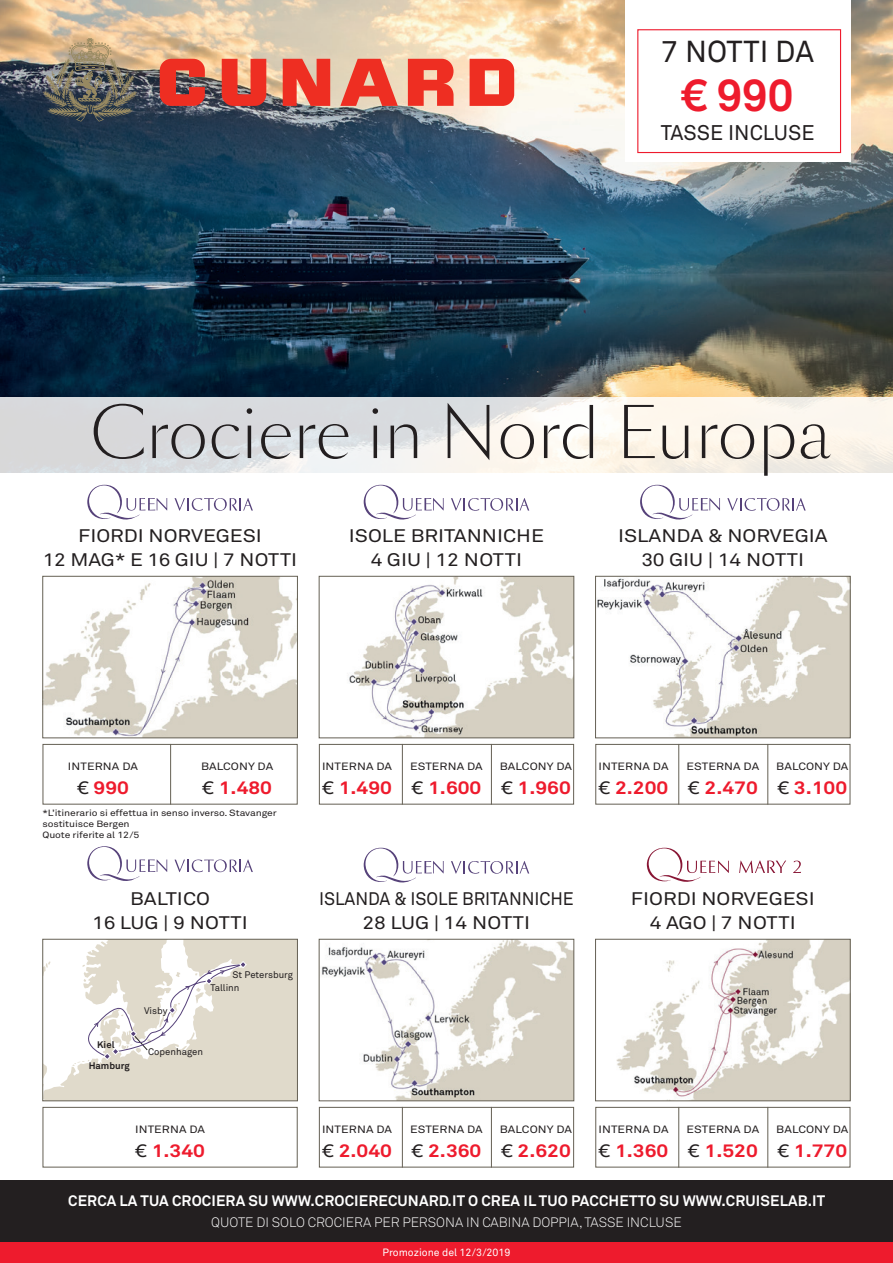
<style>
.page{position:relative;width:893px;height:1263px;background:#fff}
.page>*{position:absolute;margin:0;border:0;box-sizing:border-box;transform-origin:0 0}
.t1{font:300 67.5px "Sang Bleu Sans";color:#231f20}
.t2{font:700 45px "Akkurat Std";color:#ee1b2d}
.t3{font:30px "Akkurat Std";color:#231f20}
.t4{font:21px "Akkurat Std";color:#231f20}
.t5{font:18px/24px "Akkurat Std";color:#231f20;text-align:center;scale:1.15 1}
.t6{font:700 18px "Akkurat Std";color:#ee1b2d;scale:1.15 1}
.t7{font:18px/24px "Akkurat Std";color:#231f20;text-align:center}
.t8{font:700 15px "Akkurat Std";letter-spacing:.01em;color:#fff}
.t9{font:300 13.5px "Akkurat Std";color:#fff}
.t10{font:10.5px "Akkurat Std";letter-spacing:.01em;color:#231f20;scale:1.15 1}
.t11{font:10.5px "Akkurat Std";color:#fff}
.t12{font:9.45px "Akkurat Std";color:#231f20}
.t13{font:700 9.45px "Akkurat Std";color:#231f20}
.t14{font:9px/10.8px "Akkurat Std";letter-spacing:-.01em;color:#231f20;scale:1.15 1}
.s1{font-weight:400;color:#231f20}
</style>
<div class="page">
<div style="left:0;top:1181px;width:893px;height:82px;background:#231f20"></div>
<div style="left:0;top:1243px;width:893px;height:20px;background:#ee1b2d"></div>
<img style="left:0;top:0;width:893px;height:397px">
<svg style="left:0;top:397px;width:893px;height:75px"></svg>
<img style="left:45px;top:578px;width:251px;height:158px">
<div style="left:43px;top:576px;width:255px;height:162px;border:1px solid #656054"></div>
<div style="left:43px;top:744px;width:255px;height:60px;border:1px solid #656054"></div>
<hr style="left:170px;top:744px;width:1px;height:60px;background:#656054">
<svg style="left:87px;top:485px;width:80px;height:35px"></svg>
<svg style="left:175px;top:498px;width:78px;height:13px"></svg>
<img style="left:43px;top:38px;width:95px;height:84px">
<svg style="left:160px;top:59px;width:45px;height:47px;background:#cb4037"></svg>
<svg style="left:222px;top:59px;width:44px;height:47px;background:#e44e3e"></svg>
<svg style="left:283px;top:59px;width:47px;height:47px;background:#eb4b3d"></svg>
<svg style="left:340px;top:59px;width:58px;height:47px;background:#eb7462"></svg>
<svg style="left:408px;top:59px;width:46px;height:47px;background:#ef5242"></svg>
<svg style="left:470px;top:59px;width:44px;height:47px;background:#f05345"></svg>
<div style="left:625px;top:0;width:225px;height:162px;background:#fff"></div>
<div style="left:637px;top:29px;width:204px;height:124px;border:1px solid #ee1b2d"></div>
<img style="left:349px;top:578px;width:223px;height:158px">
<div style="left:319px;top:576px;width:255px;height:162px;border:1px solid #656054"></div>
<div style="left:319px;top:744px;width:255px;height:60px;border:1px solid #656054"></div>
<hr style="left:402px;top:744px;width:1px;height:60px;background:#656054">
<hr style="left:491px;top:744px;width:1px;height:60px;background:#656054">
<svg style="left:364px;top:485px;width:80px;height:35px"></svg>
<svg style="left:451px;top:498px;width:78px;height:13px"></svg>
<img style="left:597px;top:578px;width:251px;height:158px">
<div style="left:595px;top:576px;width:255px;height:162px;border:1px solid #656054"></div>
<div style="left:595px;top:744px;width:255px;height:60px;border:1px solid #656054"></div>
<hr style="left:678px;top:744px;width:1px;height:60px;background:#656054">
<hr style="left:767px;top:744px;width:1px;height:60px;background:#656054">
<svg style="left:640px;top:485px;width:80px;height:35px"></svg>
<svg style="left:727px;top:498px;width:79px;height:13px"></svg>
<svg style="left:45px;top:941px;width:251px;height:158px"></svg>
<div style="left:43px;top:939px;width:255px;height:162px;border:1px solid #656054"></div>
<div style="left:43px;top:1107px;width:255px;height:60px;border:1px solid #656054"></div>
<img style="left:321px;top:941px;width:251px;height:158px">
<div style="left:319px;top:939px;width:255px;height:162px;border:1px solid #656054"></div>
<div style="left:319px;top:1107px;width:255px;height:60px;border:1px solid #656054"></div>
<hr style="left:402px;top:1107px;width:1px;height:60px;background:#656054">
<hr style="left:491px;top:1107px;width:1px;height:60px;background:#656054">
<img style="left:616px;top:941px;width:232px;height:158px">
<div style="left:595px;top:939px;width:255px;height:162px;border:1px solid #656054"></div>
<div style="left:595px;top:1107px;width:255px;height:60px;border:1px solid #656054"></div>
<hr style="left:678px;top:1107px;width:1px;height:60px;background:#656054">
<hr style="left:767px;top:1107px;width:1px;height:60px;background:#656054">
<svg style="left:739px;top:860px;width:47px;height:13px"></svg>
<svg style="left:793px;top:860px;width:8px;height:13px"></svg>
<svg style="left:647px;top:848px;width:82px;height:34px"></svg>
<svg style="left:364px;top:848px;width:80px;height:35px"></svg>
<svg style="left:451px;top:861px;width:78px;height:13px"></svg>
<svg style="left:87px;top:846px;width:80px;height:35px"></svg>
<svg style="left:175px;top:859px;width:78px;height:13px"></svg>
<h3 class="t3" style="left:661px;top:34px;width:154px">7 NOTTI DA</h3>
<h2 class="t2" style="left:682px;top:68px;width:114px">€ 990</h2>
<p class="t4" style="left:661px;top:120px;width:155px">TASSE INCLUSE</p>
<h1 class="t1" style="left:91px;top:391px;width:742px">Crociere in Nord Europa</h1>
<p class="t5" style="left:43px;top:524px;width:223px">FIORDI NORVEGESI<br>12 MAG* E 16 GIU | 7 NOTTI</p>
<p class="t5" style="left:349px;top:524px;width:171px">ISOLE BRITANNICHE<br>4 GIU | 12 NOTTI</p>
<p class="t5" style="left:618px;top:524px;width:184px">ISLANDA &amp; NORVEGIA<br>30 GIU | 14 NOTTI</p>
<p class="t10" style="left:68px;top:761px;width:62px">INTERNA DA</p>
<p class="t6" style="left:77px;top:777px;width:47px"><span class="s1">€</span> 990</p>
<p class="t10" style="left:201px;top:761px;width:64px">BALCONY DA</p>
<p class="t6" style="left:202px;top:777px;width:62px"><span class="s1">€</span> 1.480</p>
<p class="t14" style="left:43px;top:807px;width:205px">*L’itinerario si effettua in senso inverso. Stavanger sostituisce Bergen<br>Quote riferite al 12/5</p>
<p class="t5" style="left:92px;top:887px;width:137px">BALTICO<br>16 LUG | 9 NOTTI</p>
<p class="t12" style="left:233px;top:969px;width:62px">St Petersburg</p>
<p class="t13" style="left:97px;top:1038px;width:19px">Kiel</p>
<p class="t13" style="left:89px;top:1060px;width:43px">Hamburg</p>
<p class="t12" style="left:144px;top:1005px;width:25px">Visby</p>
<p class="t12" style="left:210px;top:982px;width:31px">Tallinn</p>
<p class="t12" style="left:148px;top:1046px;width:56px">Copenhagen</p>
<p class="t10" style="left:135px;top:1124px;width:62px">INTERNA DA</p>
<p class="t6" style="left:135px;top:1140px;width:62px"><span class="s1">€</span> 1.340</p>
<p class="t10" style="left:322px;top:761px;width:62px">INTERNA DA</p>
<p class="t6" style="left:322px;top:777px;width:62px"><span class="s1">€</span> 1.490</p>
<p class="t10" style="left:410px;top:761px;width:65px">ESTERNA DA</p>
<p class="t6" style="left:412px;top:777px;width:62px"><span class="s1">€</span> 1.600</p>
<p class="t10" style="left:500px;top:761px;width:64px">BALCONY DA</p>
<p class="t6" style="left:501px;top:777px;width:62px"><span class="s1">€</span> 1.960</p>
<p class="t10" style="left:598px;top:761px;width:62px">INTERNA DA</p>
<p class="t6" style="left:598px;top:777px;width:62px"><span class="s1">€</span> 2.200</p>
<p class="t10" style="left:687px;top:761px;width:65px">ESTERNA DA</p>
<p class="t6" style="left:688px;top:777px;width:62px"><span class="s1">€</span> 2.470</p>
<p class="t10" style="left:776px;top:761px;width:64px">BALCONY DA</p>
<p class="t6" style="left:777px;top:777px;width:62px"><span class="s1">€</span> 3.100</p>
<p class="t7" style="left:319px;top:887px;width:256px">ISLANDA &amp; ISOLE BRITANNICHE<br>28 LUG | 14 NOTTI</p>
<p class="t5" style="left:631px;top:887px;width:161px">FIORDI NORVEGESI<br>4 AGO | 7 NOTTI</p>
<p class="t10" style="left:322px;top:1124px;width:62px">INTERNA DA</p>
<p class="t6" style="left:322px;top:1140px;width:62px"><span class="s1">€</span> 2.040</p>
<p class="t10" style="left:410px;top:1124px;width:65px">ESTERNA DA</p>
<p class="t6" style="left:412px;top:1140px;width:62px"><span class="s1">€</span> 2.360</p>
<p class="t10" style="left:500px;top:1124px;width:64px">BALCONY DA</p>
<p class="t6" style="left:501px;top:1140px;width:62px"><span class="s1">€</span> 2.620</p>
<p class="t10" style="left:598px;top:1124px;width:62px">INTERNA DA</p>
<p class="t6" style="left:598px;top:1140px;width:62px"><span class="s1">€</span> 1.360</p>
<p class="t10" style="left:687px;top:1124px;width:65px">ESTERNA DA</p>
<p class="t6" style="left:688px;top:1140px;width:62px"><span class="s1">€</span> 1.520</p>
<p class="t10" style="left:776px;top:1124px;width:64px">BALCONY DA</p>
<p class="t6" style="left:777px;top:1140px;width:62px"><span class="s1">€</span> 1.770</p>
<p class="t8" style="left:68px;top:1191px;width:758px">CERCA LA TUA CROCIERA SU WWW.CROCIERECUNARD.IT O CREA IL TUO PACCHETTO SU WWW.CRUISELAB.IT</p>
<p class="t9" style="left:211px;top:1214px;width:472px">QUOTE DI SOLO CROCIERA PER PERSONA IN CABINA DOPPIA, TASSE INCLUSE</p>
<p class="t11" style="left:382px;top:1246px;width:130px">Promozione del 12/3/2019</p>
</div>
